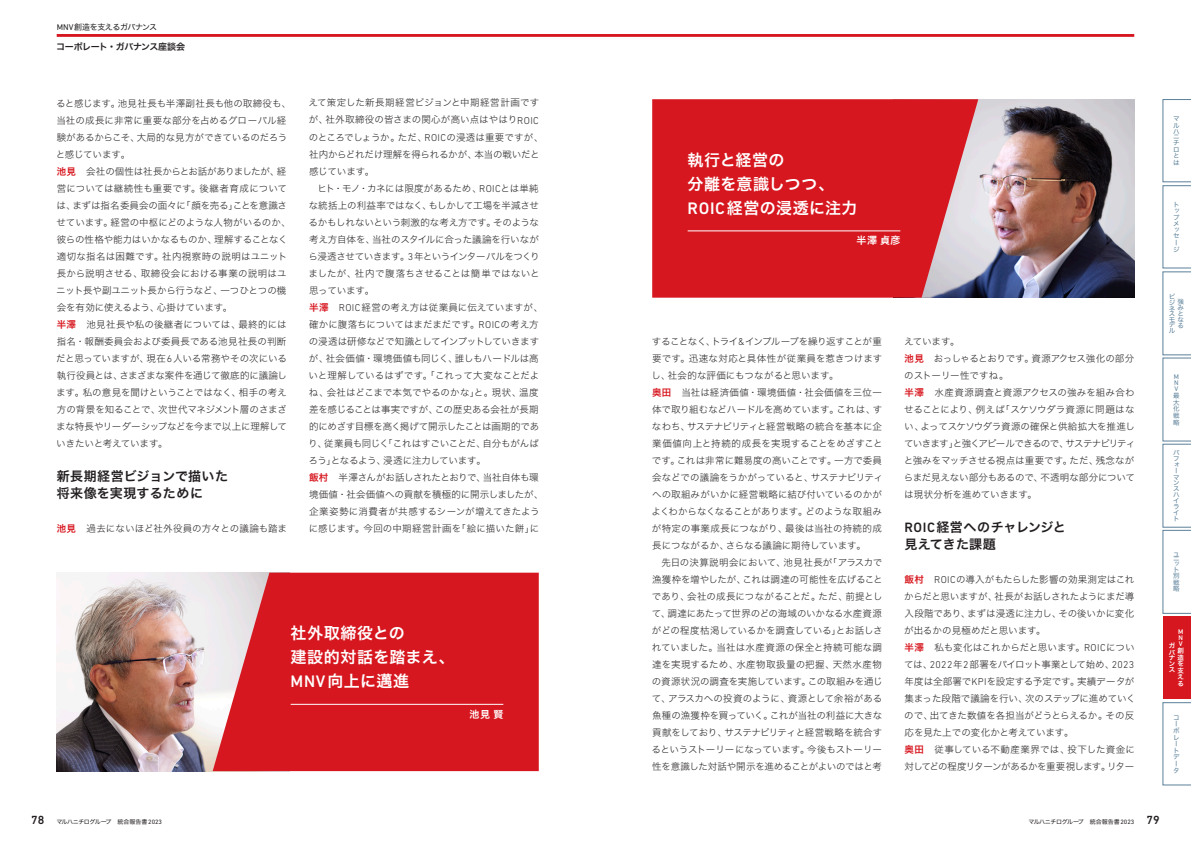
<style>
.page{position:relative;width:1191px;height:842px;background:#fff}
.page>*{position:absolute;margin:0;border:0;box-sizing:border-box;transform-origin:0 0}
.t1{font:16px/24px "Hira Kaku Std N W6";letter-spacing:.02em;color:#fff}
.t2{font:16px/24px "Hira Kaku Std N W6";letter-spacing:.04em;color:#fff}
.t3{font:13px/17px "Hira Kaku Std N W6";letter-spacing:.015em;color:#231f20}
.t4{font:10px "Hira Kaku Std N W6";letter-spacing:.04em;color:#fff}
.t5{font:9.5px/17px "Hira Kaku Std N W2";letter-spacing:-.01em;color:#231f20}
.t6{font:9px "Hira Kaku Std N W6";letter-spacing:-.04em;color:#231f20}
.t7{font:8px "Hira Kaku Std N W4";letter-spacing:-.05em;color:#231f20}
.t8{font:500 6.9px/6.2px "DIN Next LT Pro";color:#fff;text-align:justify}
.t9{font:6.9px/6.2px "DIN Next LT Pro";color:#5b8099;text-align:justify}
.t10{font:6.5px/6.2px "Hira Kaku Std N W4";color:#5b8099}
.t11{font:6.5px/6.6px "Hira Kaku Std N W6";color:#fff;text-align:right}
.t12{font:6px "Hira Kaku Std N W4";letter-spacing:-.065em;color:#231f20}
.s1{font-family:"DIN Next LT Pro";font-size:8.5px}
.s2{font-family:"Hira Kaku Std N W6";color:#d7171f}
.s3{font-family:"DIN Next LT Pro";font-weight:300;font-size:10.1px}
.s4{font-family:"DIN Next LT Pro";font-weight:500;font-size:17px}
.s5{font-family:"DIN Next LT Pro";font-weight:500;font-size:13.8px}
.s6{font-family:"DIN Next LT Pro";font-weight:500;font-size:12px}
.s7{font-family:"DIN Next LT Pro";font-size:6.4px}
</style>
<div class="page">
<hr style="left:57px;top:34px;width:1077px;height:3px;background:#d7171f">
<img style="left:978px;top:99px;width:156px;height:199px">
<svg style="left:652px;top:99px;width:326px;height:199px;background:#d6272f"></svg>
<img style="left:57px;top:573px;width:156px;height:198px">
<svg style="left:213px;top:573px;width:326px;height:198px;background:#d82930"></svg>
<hr style="left:291px;top:704px;width:212px;height:1px;background:#fff">
<hr style="left:687px;top:231px;width:213px;height:1px;background:#fff">
<div style="left:1162px;top:616px;width:29px;height:83px;background:#d7171f"></div>
<svg style="left:1162px;top:99px;width:29px;height:515px"></svg>
<svg style="left:1162px;top:702px;width:29px;height:83px"></svg>
<p class="t7" style="left:57px;top:21px;width:102px"><span class="s1">MNV</span>創造を支えるガバナンス</p>
<p class="t6" style="left:56px;top:40px;width:130px">コーポレート・ガバナンス座談会</p>
<p class="t5" style="left:56px;top:94px;width:237px">ると感じます。池見社長も半澤副社長も他の取締役も、当社の成長に非常に重要な部分を占めるグローバル経験があるからこそ、大局的な見方ができているのだろうと感じています。<br><span class="s2">池見</span>　会社の個性は社長からとお話がありましたが、経営については継続性も重要です。後継者育成については、まずは指名委員会の面々に「顔を売る」ことを意識させています。経営の中枢にどのような人物がいるのか、彼らの性格や能力はいかなるものか、理解することなく適切な指名は困難です。社内視察時の説明はユニット長から説明させる、取締役会における事業の説明はユニット長や副ユニット長から行うなど、一つひとつの機会を有効に使えるよう、心掛けています。<br><span class="s2">半澤　</span>池見社長や私の後継者については、最終的には指名・報酬委員会および委員長である池見社長の判断だと思っていますが、現在<span class="s3">6</span>人いる常務やその次にいる執行役員とは、さまざまな案件を通じて徹底的に議論します。私の意見を聞けということではなく、相手の考え方の背景を知ることで、次世代マネジメント層のさまざまな特長やリーダーシップなどを今まで以上に理解していきたいと考えています。</p>
<h2 class="t3" style="left:57px;top:468px;width:173px">新長期経営ビジョンで描いた将来像を実現するために</h2>
<p class="t5" style="left:57px;top:519px;width:232px"><span class="s2">池見</span>　過去にないほど社外役員の方々との議論も踏ま</p>
<p class="t5" style="left:308px;top:94px;width:236px">えて策定した新長期経営ビジョンと中期経営計画ですが、社外取締役の皆さまの関心が高い点はやはり<span class="s3">ROIC</span>のところでしょうか。ただ、<span class="s3">ROIC</span>の浸透は重要ですが、社内からどれだけ理解を得られるかが、本当の戦いだと感じています。</p>
<p class="t5" style="left:308px;top:179px;width:237px;text-indent:9px">ヒト・モノ・カネには限度があるため、<span class="s3">ROIC</span>とは単純な統括上の利益率ではなく、もしかして工場を半減させるかもしれないという刺激的な考え方です。そのような考え方自体を、当社のスタイルに合った議論を行いながら浸透させていきます。<span class="s3">3</span>年というインターバルをつくりましたが、社内で腹落ちさせることは簡単ではないと思っています。<br><span class="s2">半澤　</span><span class="s3">ROIC</span>経営の考え方は従業員に伝えていますが、確かに腹落ちについてはまだまだです。<span class="s3">ROIC</span>の考え方の浸透は研修などで知識としてインプットしていきますが、社会価値・環境価値も同じく、誰しもハードルは高いと理解しているはずです。「これって大変なことだよね、会社はどこまで本気でやるのかな」と。現状、温度差を感じることは事実ですが、この歴史ある会社が長期的にめざす目標を高く掲げて開示したことは画期的であり、従業員も同じく「これはすごいことだ、自分もがんばろう」となるよう、浸透に注力しています。<br><span class="s2">飯村　</span>半澤さんがお話しされたとおりで、当社自体も環境価値・社会価値への貢献を積極的に開示しましたが、企業姿勢に消費者が共感するシーンが増えてきたように感じます。今回の中期経営計画を「絵に描いた餅」に</p>
<h1 class="t2" style="left:291px;top:621px;width:166px">社外取締役との<br>建設的対話を踏まえ、<br><span class="s4">MNV</span>向上に邁進</h1>
<p class="t4" style="left:469px;top:706px;width:35px">池見賢</p>
<h1 class="t1" style="left:687px;top:148px;width:171px">執行と経営の<br>分離を意識しつつ、<br><span class="s4">ROIC</span>経営の浸透に注力</h1>
<p class="t4" style="left:856px;top:233px;width:45px">半澤貞彦</p>
<p class="t5" style="left:651px;top:332px;width:233px">することなく、トライ<span class="s3">&amp;</span>インプルーブを繰り返すことが重要です。迅速な対応と具体性が従業員を惹きつけますし、社会的な評価にもつながると思います。<br><span class="s2">奥田　</span>当社は経済価値・環境価値・社会価値を三位一体で取り組むなどハードルを高めています。これは、すなわち、サステナビリティと経営戦略の統合を基本に企業価値向上と持続的成長を実現することをめざすことです。これは非常に難易度の高いことです。一方で委員会などでの議論をうかがっていると、サステナビリティへの取組みがいかに経営戦略に結び付いているのかがよくわからなくなることがあります。どのような取組みが特定の事業成長につながり、最後は当社の持続的成長につながるか、さらなる議論に期待しています。</p>
<p class="t5" style="left:651px;top:553px;width:232px;text-align:justify;text-indent:10px">先日の決算説明会において、池見社長が「アラスカで漁獲枠を増やしたが、これは調達の可能性を広げることであり、会社の成長につながることだ。ただ、前提として、調達にあたって世界のどの海域のいかなる水産資源がどの程度枯渇しているかを調査している」とお話しされていました。当社は水産資源の保全と持続可能な調達を実現するため、水産物取扱量の把握、天然水産物の資源状況の調査を実施しています。この取組みを通じて、アラスカへの投資のように、資源として余裕がある魚種の漁獲枠を買っていく。これが当社の利益に大きな貢献をしており、サステナビリティと経営戦略を統合するというストーリーになっています。今後もストーリー性を意識した対話や開示を進めることがよいのではと考</p>
<p class="t5" style="left:903px;top:332px;width:233px">えています。<br><span class="s2">池見</span>　おっしゃるとおりです。資源アクセス強化の部分のストーリー性ですね。<br><span class="s2">半澤　</span>水産資源調査と資源アクセスの強みを組み合わせることにより、例えば「スケソウダラ資源に問題はない、よってスケソウダラ資源の確保と供給拡大を推進していきます」と強くアピールできるので、サステナビリティと強みをマッチさせる視点は重要です。ただ、残念ながらまだ見えない部分もあるので、不透明な部分については現状分析を進めていきます。</p>
<h2 class="t3" style="left:904px;top:519px;width:163px"><span class="s5">ROIC</span>経営へのチャレンジと見えてきた課題</h2>
<p class="t5" style="left:904px;top:570px;width:233px"><span class="s2">飯村　</span><span class="s3">ROIC</span>の導入がもたらした影響の効果測定はこれからだと思いますが、社長がお話しされたようにまだ導入段階であり、まずは浸透に注力し、その後いかに変化が出るかの見極めだと思います。<br><span class="s2">半澤　</span>私も変化はこれからだと思います。<span class="s3">ROIC</span>については、<span class="s3">2022</span>年<span class="s3">2</span>部署をパイロット事業として始め、<span class="s3">2023</span>年度は全部署で<span class="s3">KPI</span>を設定する予定です。実績データが集まった段階で議論を行い、次のステップに進めていくので、出てきた数値を各担当がどうとらえるか。その反応を見た上での変化かと考えています。<br><span class="s2">奥田　</span>従事している不動産業界では、投下した資金に対してどの程度リターンがあるかを重要視します。リター</p>
<p class="t10" style="left:1173px;top:116px;width:8px">マルハニチロとは</p>
<p class="t10" style="left:1173px;top:202px;width:8px">トップ</p>
<p class="t10" style="left:1173px;top:220px;width:8px">メッセージ</p>
<p class="t10" style="left:1168px;top:293px;width:8px;line-height:5.9px;text-align:justify">ビジネ</p>
<p class="t10" style="left:1168px;top:322px;width:8px;line-height:5.7px">デル</p>
<p class="t10" style="left:1168px;top:298px;width:16px;text-align:right">強<br>み<br>スとモなる</p>
<p class="t9" style="left:1173px;top:373px;width:6px">M N V</p>
<p class="t10" style="left:1173px;top:392px;width:8px;line-height:6.7px;text-align:justify">最大化戦略</p>
<p class="t10" style="left:1173px;top:449px;width:8px;text-align:justify">パフォー</p>
<p class="t10" style="left:1173px;top:475px;width:7px;line-height:5.3px">マン</p>
<p class="t10" style="left:1173px;top:485px;width:8px;text-align:justify">スハイラ</p>
<p class="t10" style="left:1173px;top:509px;width:7px">イト</p>
<p class="t10" style="left:1173px;top:552px;width:8px;line-height:4.9px;text-align:justify">ユニッ</p>
<p class="t10" style="left:1173px;top:567px;width:8px">ト別戦略</p>
<p class="t8" style="left:1178px;top:629px;width:6px">M N V</p>
<p class="t11" style="left:1168px;top:647px;width:16px;line-height:6.9px">創<br>ナ造</p>
<p class="t11" style="left:1168px;top:660px;width:16px">ンをス支え<br>る</p>
<p class="t11" style="left:1168px;top:643px;width:8px;line-height:6.2px;text-align:left">ガバ</p>
<p class="t10" style="left:1173px;top:714px;width:8px;line-height:6.9px">コーポ</p>
<p class="t10" style="left:1173px;top:734px;width:8px;line-height:6.7px">レートデータ</p>
<p class="t12" style="left:31px;top:817px;width:132px"><span class="s6">78</span> マルハニチログループ　統合報告書<span class="s7">2023</span></p>
<p class="t12" style="left:1028px;top:817px;width:133px">マルハニチログループ　統合報告書<span class="s7">2023</span> <span class="s6">79</span></p>
</div>
